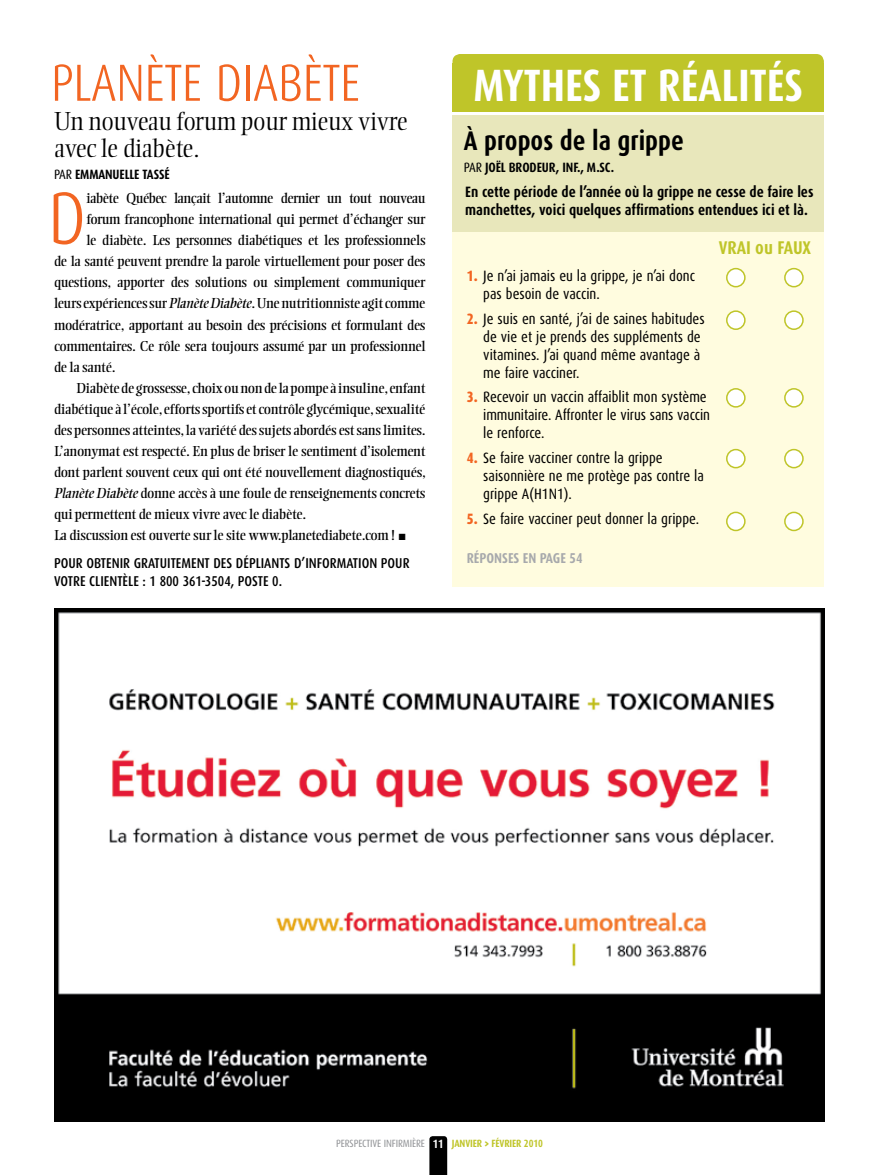
<style>
.page{position:relative;width:878px;height:1175px;background:#fff}
.page>*{position:absolute;margin:0;border:0;box-sizing:border-box;transform-origin:0 0}
.t1{font:300 73.95px "Dax Condensed";color:#f26522}
.t2{font:300 52.2px "Dax Condensed";letter-spacing:-.01em;color:#f26522}
.t3{font:700 45.3px "Dax Condensed";color:#fff}
.t4{font:700 27px "Dax Condensed";color:#000}
.t5{font:300 25.5px/27px "Ellington";color:#000}
.t6{font:700 18.45px "Dax Condensed";color:#bfc529}
.t7{font:15px/18px "Dax Condensed";color:#000}
.t8{font:700 15px/18px "Dax Condensed";color:#000}
.t9{font:14.25px "Ellington";letter-spacing:-.015em;color:#000}
.t10{font:500 14.25px/18px "Dax Condensed";color:#000}
.t11{font:700 14.25px "Dax Condensed";color:#a7a9ac}
.t12{font:700 13.5px "Dax Condensed";letter-spacing:-.01em;color:#000}
.t13{font:700 12px "Dax Condensed";color:#fff}
.t14{font:10.5px "Dax Condensed";letter-spacing:-.01em;color:#939598}
.t15{font:700 10.5px "Dax Condensed";letter-spacing:-.01em;color:#bfc529}
.s1{font-weight:400}
.s2{font-style:italic}
.s3{font-weight:800;color:#f26522}
.s4{font-family:"Unit"}
</style>
<div class="page">
<svg style="left:429px;top:1136px;width:18px;height:38px"></svg>
<div style="left:452px;top:116px;width:371px;height:470px;background:#fffcdf"></div>
<div style="left:452px;top:54px;width:371px;height:56px;background:#bfc529;border-radius:8px"></div>
<div style="left:452px;top:64px;width:371px;height:48px;background:#bfc529"></div>
<div style="left:452px;top:115px;width:372px;height:117px;background:#e8e7bb"></div>
<img style="left:55px;top:608px;width:769px;height:513px">
<div style="left:726px;top:268px;width:18px;height:19px;background:#fff;border-radius:50%"></div>
<div style="left:726px;top:268px;width:19px;height:19px;border:2px solid #bfc529;border-radius:50%"></div>
<div style="left:726px;top:311px;width:18px;height:18px;background:#fff;border-radius:50%"></div>
<div style="left:726px;top:310px;width:19px;height:20px;border:2px solid #bfc529;border-radius:50%"></div>
<div style="left:726px;top:389px;width:18px;height:18px;background:#fff;border-radius:50%"></div>
<div style="left:726px;top:388px;width:19px;height:19px;border:2px solid #bfc529;border-radius:50%"></div>
<div style="left:726px;top:449px;width:18px;height:18px;background:#fff;border-radius:50%"></div>
<div style="left:726px;top:449px;width:19px;height:19px;border:2px solid #bfc529;border-radius:50%"></div>
<div style="left:726px;top:512px;width:18px;height:18px;background:#fff;border-radius:50%"></div>
<div style="left:726px;top:511px;width:19px;height:20px;border:2px solid #bfc529;border-radius:50%"></div>
<div style="left:784px;top:268px;width:18px;height:19px;background:#fff;border-radius:50%"></div>
<div style="left:784px;top:268px;width:19px;height:19px;border:2px solid #bfc529;border-radius:50%"></div>
<div style="left:784px;top:311px;width:18px;height:18px;background:#fff;border-radius:50%"></div>
<div style="left:784px;top:310px;width:19px;height:20px;border:2px solid #bfc529;border-radius:50%"></div>
<div style="left:784px;top:389px;width:18px;height:18px;background:#fff;border-radius:50%"></div>
<div style="left:784px;top:388px;width:19px;height:19px;border:2px solid #bfc529;border-radius:50%"></div>
<div style="left:784px;top:449px;width:18px;height:18px;background:#fff;border-radius:50%"></div>
<div style="left:784px;top:449px;width:19px;height:19px;border:2px solid #bfc529;border-radius:50%"></div>
<div style="left:784px;top:512px;width:18px;height:18px;background:#fff;border-radius:50%"></div>
<div style="left:784px;top:511px;width:19px;height:20px;border:2px solid #bfc529;border-radius:50%"></div>
<h2 class="t2" style="left:51px;top:54px;width:304px">PLANÈTE DIABÈTE</h2>
<h3 class="t5" style="left:54px;top:108px;width:355px">Un nouveau forum pour mieux vivre avec le diabète.</h3>
<p class="t12" style="left:54px;top:166px;width:117px"><span class="s1">Par</span> Emmanuelle Tassé</p>
<h1 class="t1" style="left:48px;top:178px;width:40px">D</h1>
<p class="t9" style="left:86px;top:190px;width:340px">iabète Québec lançait l’automne dernier un tout nouveau</p>
<p class="t9" style="left:86px;top:211px;width:340px">forum francophone international qui permet d’échanger sur</p>
<p class="t9" style="left:86px;top:232px;width:340px">le diabète. Les personnes diabétiques et les professionnels</p>
<p class="t9" style="left:54px;top:253px;width:373px">de la santé peuvent prendre la parole virtuellement pour poser des</p>
<p class="t9" style="left:54px;top:274px;width:373px">questions, apporter des solutions ou simplement communiquer</p>
<p class="t9" style="left:54px;top:295px;width:373px">leurs expériences sur <span class="s2">Planète Diabète</span>. Une nutritionniste agit comme</p>
<p class="t9" style="left:54px;top:317px;width:373px">modératrice, apportant au besoin des précisions et formulant des</p>
<p class="t9" style="left:54px;top:338px;width:373px">commentaires. Ce rôle sera toujours assumé par un professionnel</p>
<p class="t9" style="left:54px;top:359px;width:63px">de la santé.</p>
<p class="t9" style="left:76px;top:380px;width:350px">Diabète de grossesse, choix ou non de la pompe à insuline, enfant</p>
<p class="t9" style="left:54px;top:401px;width:373px">diabétique à l’école, efforts sportifs et contrôle glycémique, sexualité</p>
<p class="t9" style="left:54px;top:422px;width:373px">des personnes atteintes, la variété des sujets abordés est sans limites.</p>
<p class="t9" style="left:54px;top:443px;width:373px">L’anonymat est respecté. En plus de briser le sentiment d’isolement</p>
<p class="t9" style="left:54px;top:464px;width:373px">dont parlent souvent ceux qui ont été nouvellement diagnostiqués,</p>
<p class="t9" style="left:54px;top:485px;width:373px"><span class="s2">Planète Diabète</span> donne accès à une foule de renseignements concrets</p>
<p class="t9" style="left:54px;top:506px;width:253px">qui permettent de mieux vivre avec le diabète.</p>
<p class="t9" style="left:54px;top:527px;width:353px">La discussion est ouverte sur le site www.planetediabete.com ! ■</p>
<p class="t10" style="left:54px;top:554px;width:124px">POUR OBTENIR GRATUITEME</p>
<p class="t10" style="left:54px;top:554px;width:357px;text-indent:143px">NT DES DÉPLIANTS D’INFORMATION POUR<br>VOTRE CLIENTÈLE : 1 800 361-3504, POSTE 0.</p>
<h3 class="t3" style="left:473px;top:60px;width:331px">Mythes et réalités</h3>
<h3 class="t4" style="left:464px;top:126px;width:221px">À propos de la grippe</h3>
<p class="t12" style="left:464px;top:159px;width:152px"><span class="s1">Par</span> Joël Brodeur, inf., M.Sc.</p>
<p class="t8" style="left:465px;top:183px;width:350px">En cette période de l’année où la grippe ne cesse de faire les manchettes, voici quelques affirmations entendues ici et là.</p>
<p class="t7" style="left:483px;top:267px;width:213px;text-indent:-16px"><span class="s3">1.</span> Je n’ai jamais eu la grippe, je n’ai donc pas besoin de vaccin.</p>
<p class="t7" style="left:483px;top:309px;width:223px;text-indent:-16px"><span class="s3">2.</span> Je suis en santé, j’ai de saines habitudes de vie et je prends des suppléments de vitamines. J’ai quand même avantage à me faire vacciner.</p>
<p class="t7" style="left:483px;top:388px;width:228px;text-indent:-16px"><span class="s3">3.</span> Recevoir un vaccin affaiblit mon système immunitaire. Affronter le virus sans vaccin le renforce.</p>
<p class="t7" style="left:483px;top:449px;width:222px;text-indent:-16px"><span class="s3">4.</span> Se faire vacciner contre la grippe saisonnière ne me protège pas contre la grippe A(H1N1).</p>
<p class="t7" style="left:466px;top:510px;width:234px"><span class="s3">5.</span> Se faire vacciner peut donner la grippe.</p>
<p class="t11" style="left:466px;top:550px;width:117px">Réponses en page 54</p>
<p class="t6" style="left:718px;top:238px;width:9px">VRAI</p>
<p class="t6" style="left:755px;top:238px;width:32px">ou FAUX</p>
<p class="t14" style="left:336px;top:1138px;width:90px">perspective in firmière</p>
<p class="t15" style="left:451px;top:1138px;width:93px">janvier <span class="s4">&gt;</span> février 2010</p>
<p class="t13" style="left:433px;top:1137px;width:12px">11</p>
</div>
